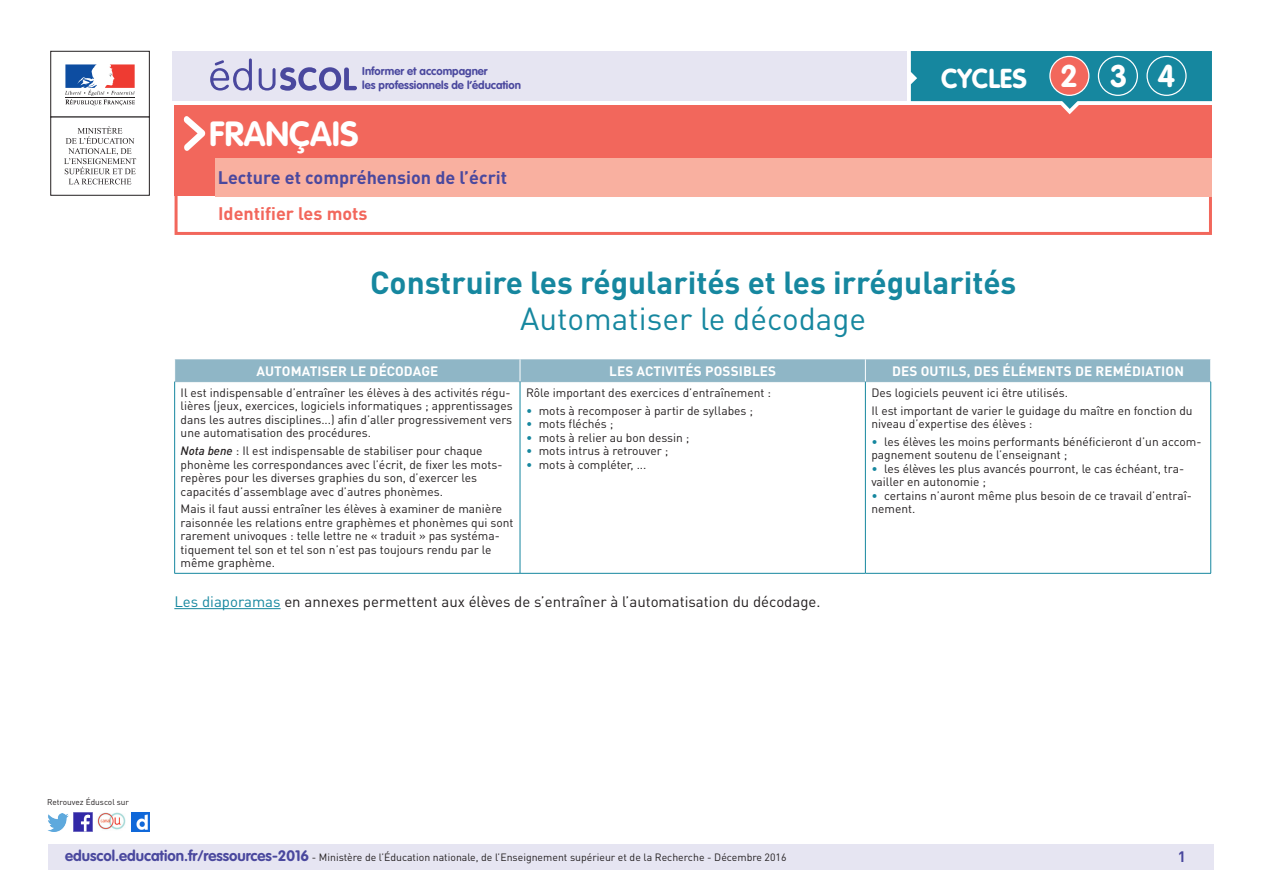
<style>
.page{position:relative;width:1263px;height:893px;background:#fff}
.page>*{position:absolute;margin:0;border:0;box-sizing:border-box;transform-origin:0 0}
._01_Nom_de_la_discip{font:700 34.5px "VAG Rounded Std";color:#fff}
._01_Titre_de_la_fich{font:700 31.5px "DIN Pro";color:#16879f}
._02_Sous-titre{font:31.5px "DIN Pro";color:#16879f}
.t1{font:700 30.9px "VAG Rounded Std";color:#fff}
.t2{font:700 27px "VAG Rounded Std";color:#fff}
._02_Catégorie_ressou{font:700 18px "DIN Pro";color:#4a489e}
._03_Sous-catégorie-r{font:700 18px "DIN Pro";color:#f2675c}
._06_Texte_courant{font:15px "DIN Pro";color:#231f20}
.t3{font:700 15px "DIN Pro";color:#4a489e}
.Titre_têtière_tablea{font:700 13.5px "DIN Pro";letter-spacing:.01em;color:#fff}
.Texte_courant_tablea{font:12px/13.5px "DIN Pro";color:#231f20}
._08_Liste_à_puces_ni{font:12px/13.5px "DIN Pro";color:#231f20}
.t4{font:700 11.25px/13.5px "VAG Rounded Std";color:#4a489e}
.t5{font:10.5px "DIN Pro";color:#231f20}
.t6{font:8.25px "DIN Pro";color:#231f20}
.s1{font-weight:500;font-style:italic}
.s2{color:#16879f}
.s3{font-family:"VAG Rounded Std";font-weight:700;font-size:15px;color:#4a489e}
</style>
<div class="page">
<div style="left:175px;top:193px;width:1037px;height:42px;border:3px solid #f2675c"></div>
<div style="left:49px;top:844px;width:1165px;height:26px;background:#e6e5f2"></div>
<img style="left:74px;top:812px;width:18px;height:19px">
<img style="left:47px;top:813px;width:22px;height:18px">
<img style="left:131px;top:812px;width:18px;height:19px">
<img style="left:97px;top:812px;width:29px;height:18px">
<div style="left:175px;top:105px;width:1037px;height:91px;background:#f2675c"></div>
<div style="left:215px;top:158px;width:997px;height:38px;background:#f9b0a0"></div>
<svg style="left:183px;top:116px;width:22px;height:35px"></svg>
<div style="left:172px;top:51px;width:735px;height:49px;background:#e6e5f2"></div>
<svg style="left:210px;top:58px;width:147px;height:33px"></svg>
<div style="left:50px;top:51px;width:100px;height:66px;border:1px solid #231f20"></div>
<svg style="left:65px;top:64px;width:70px;height:41px"></svg>
<hr style="left:65px;top:97px;width:70px;height:1px;background:#231f20">
<div style="left:50px;top:117px;width:100px;height:79px;border:1px solid #231f20"></div>
<svg style="left:64px;top:126px;width:72px;height:58px"></svg>
<svg style="left:911px;top:51px;width:301px;height:64px"></svg>
<div style="left:1050px;top:56px;width:39px;height:39px;background:#f2675c;border-radius:50%"></div>
<div style="left:1049px;top:56px;width:40px;height:40px;border:1px solid #fff;border-radius:50%"></div>
<div style="left:1098px;top:56px;width:40px;height:40px;border:1px solid #fff;border-radius:50%"></div>
<div style="left:1146px;top:56px;width:40px;height:40px;border:1px solid #fff;border-radius:50%"></div>
<hr style="left:174px;top:608px;width:107px;height:1px;background:#16879f">
<div style="left:174px;top:359px;width:1037px;height:22px;background:#8fb6c6"></div>
<hr style="left:174px;top:381px;width:346px;height:1px;background:#8fb6c6">
<hr style="left:520px;top:381px;width:345px;height:1px;background:#8fb6c6">
<hr style="left:865px;top:381px;width:346px;height:1px;background:#8fb6c6">
<hr style="left:174px;top:382px;width:1px;height:191px;background:#16879f">
<hr style="left:520px;top:382px;width:1px;height:191px;background:#16879f">
<hr style="left:865px;top:382px;width:1px;height:191px;background:#16879f">
<hr style="left:1210px;top:382px;width:1px;height:191px;background:#16879f">
<hr style="left:174px;top:573px;width:346px;height:1px;background:#16879f">
<hr style="left:520px;top:573px;width:345px;height:1px;background:#16879f">
<hr style="left:865px;top:573px;width:346px;height:1px;background:#16879f">
<p class="t4" style="left:362px;top:65px;width:160px">Informer et accompagner<br>les professionnels de l’éducation</p>
<p class="t2" style="left:941px;top:63px;width:87px">CYCLES</p>
<p class="t1" style="left:1060px;top:57px;width:19px">2</p>
<p class="t1" style="left:1110px;top:57px;width:19px">3</p>
<p class="t1" style="left:1157px;top:57px;width:19px">4</p>
<p class="_01_Nom_de_la_discip" style="left:209px;top:113px;width:151px">FRANÇAIS</p>
<p class="_02_Catégorie_ressou" style="left:218px;top:166px;width:291px">Lecture et compréhension de l’écrit</p>
<p class="_03_Sous-catégorie-r" style="left:218px;top:202px;width:151px">Identifier les mots</p>
<p class="_01_Titre_de_la_fich" style="left:370px;top:262px;width:648px">Construire les régularités et les irrégularités</p>
<p class="_02_Sous-titre" style="left:520px;top:299px;width:348px">Automatiser le décodage</p>
<p class="Titre_têtière_tablea" style="left:256px;top:362px;width:183px">AUTOMATISER LE DÉCODAGE</p>
<p class="Titre_têtière_tablea" style="left:609px;top:362px;width:169px">LES ACTIVITÉS POSSIBLES</p>
<p class="Titre_têtière_tablea" style="left:892px;top:362px;width:293px">DES OUTILS, DES ÉLÉMENTS DE REMÉDIATION</p>
<p class="Texte_courant_tablea" style="left:181px;top:385px;width:334px">Il est indispensable d’entraîner les élèves à des activités régu&shy;lières (jeux, exercices, logiciels informatiques ; apprentissages dans les autres disciplines...) afin d’aller progressivement vers une automatisation des procédures.</p>
<p class="Texte_courant_tablea" style="left:181px;top:444px;width:323px"><span class="s1">Nota bene</span> : Il est indispensable de stabiliser pour chaque phonème les correspondances avec l’écrit, de fixer les mots&shy;repères pour les diverses graphies du son, d’exercer les capacités d’assemblage avec d’autres phonèmes.</p>
<p class="Texte_courant_tablea" style="left:181px;top:502px;width:334px">Mais il faut aussi entraîner les élèves à examiner de manière raisonnée les relations entre graphèmes et phonèmes qui sont rarement univoques : telle lettre ne « traduit » pas systéma&shy;tiquement tel son et tel son n’est pas toujours rendu par le même graphème.</p>
<p class="Texte_courant_tablea" style="left:526px;top:385px;width:247px">Rôle important des exercices d’entraînement :</p>
<p class="_08_Liste_à_puces_ni" style="left:526px;top:403px;width:229px"><span class="s2">•</span> mots à recomposer à partir de syllabes ;</p>
<p class="_08_Liste_à_puces_ni" style="left:526px;top:417px;width:89px"><span class="s2">•</span> mots fléchés ;</p>
<p class="_08_Liste_à_puces_ni" style="left:526px;top:430px;width:165px"><span class="s2">•</span> mots à relier au bon dessin ;</p>
<p class="_08_Liste_à_puces_ni" style="left:526px;top:444px;width:144px"><span class="s2">•</span> mots intrus à retrouver ;</p>
<p class="_08_Liste_à_puces_ni" style="left:526px;top:457px;width:122px"><span class="s2">•</span> mots à compléter, ...</p>
<p class="Texte_courant_tablea" style="left:871px;top:385px;width:198px">Des logiciels peuvent ici être utilisés.</p>
<p class="Texte_courant_tablea" style="left:871px;top:403px;width:323px">Il est important de varier le guidage du maître en fonction du niveau d’expertise des élèves :</p>
<p class="_08_Liste_à_puces_ni" style="left:871px;top:434px;width:332px"><span class="s2">•</span> les élèves les moins performants bénéficieront d’un accom&shy;pagnement soutenu de l’enseignant ;</p>
<p class="_08_Liste_à_puces_ni" style="left:871px;top:461px;width:314px"><span class="s2">•</span> les élèves les plus avancés pourront, le cas échéant, tra&shy;vailler en autonomie ;</p>
<p class="_08_Liste_à_puces_ni" style="left:871px;top:488px;width:322px"><span class="s2">•</span> certains n’auront même plus besoin de ce travail d’entraî&shy;nement.</p>
<p class="_06_Texte_courant" style="left:174px;top:592px;width:648px"><span class="s2">Les diaporamas</span> en annexes permettent aux élèves de s’entraîner à l’automatisation du décodage.</p>
<p class="t6" style="left:47px;top:796px;width:83px">Retrouvez Éduscol sur</p>
<p class="t5" style="left:65px;top:850px;width:723px"><span class="s3">eduscol.education.fr/ressources-2016</span> - Ministère de l’Éducation nationale, de l’Enseignement supérieur et de la Recherche - Décembre 2016</p>
<p class="t3" style="left:1178px;top:846px;width:10px">1</p>
</div>
